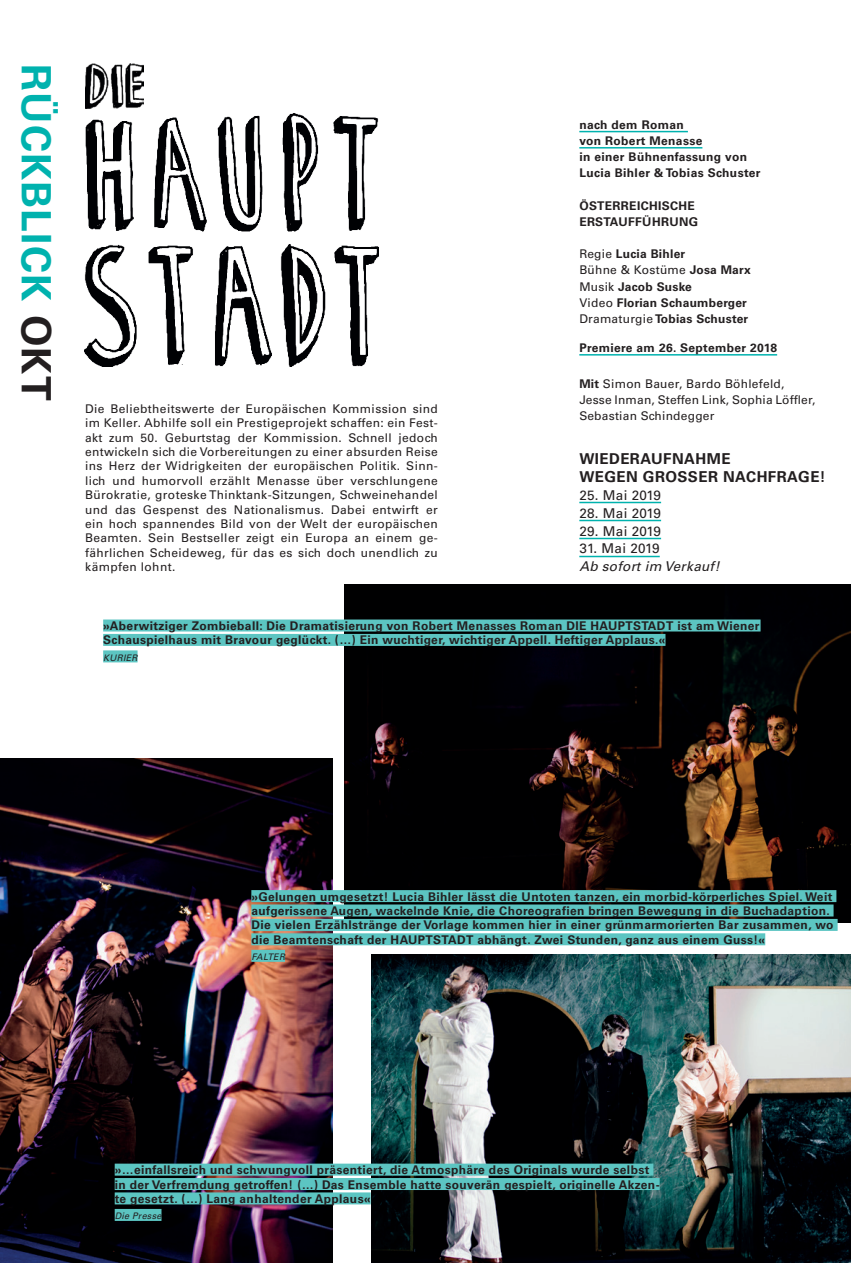
<style>
.page{position:relative;width:851px;height:1263px;background:#fff}
.page>*{position:absolute;margin:0;border:0;box-sizing:border-box;transform-origin:0 0}
.t1{font:700 40.5px "Univers LT Std";letter-spacing:.03em;color:#00b2ae}
.t2{font:700 15px/18px "Univers LT Std";letter-spacing:.03em;color:#231f20}
.t3{font:13.5px "Univers LT Std";letter-spacing:.02em;color:#231f20}
.t4{font:italic 13.5px "Univers LT Std";letter-spacing:.02em;color:#231f20}
.t5{font:700 12px/14.4px "Univers LT Std";letter-spacing:.03em;color:#231f20}
.t6{font:12px/14.4px "Univers LT Std";letter-spacing:.02em;color:#231f20;text-align:justify}
.t7{font:700 12px/16.2px "Univers LT Pro 65";letter-spacing:.03em;color:#231f20}
.t8{font:italic 9px "Univers LT Std";letter-spacing:.03em;color:#231f20}
.s1{color:#231f20}
.s2{font-weight:400}
.s3{font-weight:700}
</style>
<div class="page">
<img style="left:345px;top:585px;width:505px;height:337px">
<img style="left:371px;top:955px;width:479px;height:308px">
<img style="left:0;top:758px;width:332px;height:505px">
<img style="left:86px;top:64px;width:58px;height:44px">
<img style="left:85px;top:114px;width:293px;height:252px">
<div style="left:103px;top:619px;width:657px;height:12px;background:#5cc5c2"></div>
<div style="left:103px;top:634px;width:562px;height:12px;background:#5cc5c2"></div>
<div style="left:103px;top:650px;width:34px;height:12px;background:#5cc5c2"></div>
<div style="left:251px;top:890px;width:585px;height:12px;background:#5cc5c2"></div>
<div style="left:251px;top:904px;width:582px;height:12px;background:#5cc5c2"></div>
<div style="left:251px;top:919px;width:586px;height:12px;background:#5cc5c2"></div>
<div style="left:251px;top:933px;width:514px;height:12px;background:#5cc5c2"></div>
<div style="left:251px;top:950px;width:34px;height:12px;background:#5cc5c2"></div>
<hr style="left:579px;top:502px;width:82px;height:1px;background:#00b2ae">
<hr style="left:579px;top:520px;width:82px;height:1px;background:#00b2ae">
<hr style="left:579px;top:538px;width:82px;height:1px;background:#00b2ae">
<hr style="left:579px;top:556px;width:80px;height:1px;background:#00b2ae">
<hr style="left:579px;top:131px;width:108px;height:1px;background:#00b2ae">
<hr style="left:579px;top:147px;width:123px;height:2px;background:#00b2ae">
<hr style="left:579px;top:354px;width:198px;height:2px;background:#00b2ae">
<div style="left:115px;top:1163px;width:538px;height:12px;background:#5cc5c2"></div>
<div style="left:115px;top:1178px;width:544px;height:12px;background:#5cc5c2"></div>
<div style="left:115px;top:1192px;width:255px;height:12px;background:#5cc5c2"></div>
<div style="left:115px;top:1209px;width:46px;height:12px;background:#5cc5c2"></div>
<h1 class="t1" style="left:60px;top:64px;width:338px;rotate:90deg">RÜCKBLICK <span class="s1">OKT</span></h1>
<p class="t6" style="left:85px;top:401px;width:354px">Die Beliebtheitswerte der Europäischen Kommission sind im Keller. Abhilfe soll ein Prestigeprojekt schaffen: ein Fest&shy;akt zum 50. Geburtstag der Kommission. Schnell jedoch entwickeln sich die Vorbereitungen zu einer absurden Reise ins Herz der Widrigkeiten der europäischen Politik. Sinn&shy;lich und humorvoll erzählt Menasse über verschlungene Bürokratie, groteske Thinktank-Sitzungen, Schweinehandel und das Gespenst des Nationalismus. Dabei entwirft er ein hoch spannendes Bild von der Welt der europäischen Beamten. Sein Bestseller zeigt ein Europa an einem ge&shy;fährlichen Scheideweg, für das es sich doch unendlich zu kämpfen lohnt.</p>
<p class="t7" style="left:579px;top:116px;width:183px">nach dem Roman<br>von Robert Menasse<br>in einer Bühnenfassung von<br>Lucia Bihler &amp; Tobias Schuster</p>
<p class="t5" style="left:579px;top:197px;width:120px;line-height:16.2px">ÖSTERREICHISCHE<br>ERSTAUFFÜHRUNG</p>
<p class="t5" style="left:579px;top:246px;width:173px;line-height:16.2px"><span class="s2">Regie</span> Lucia Bihler<br><span class="s2">Bühne &amp; Kostüme</span> Josa Marx<br><span class="s2">Musik</span> Jacob Suske<br><span class="s2">Video</span> Florian Schaumberger<br><span class="s2">Dramaturgie</span> Tobias Schuster</p>
<p class="t7" style="left:579px;top:339px;width:199px">Premiere am 26. September 2018</p>
<p class="t6" style="left:579px;top:375px;width:238px;line-height:16.2px;text-align:left"><span class="s3">Mit</span> Simon Bauer, Bardo Böhlefeld,<br>Jesse Inman, Steffen Link, Sophia Löffler,<br>Sebastian Schindegger</p>
<p class="t2" style="left:579px;top:449px;width:248px">WIEDERAUFNAHME<br>WEGEN GROSSER NACHFRAGE!</p>
<p class="t3" style="left:579px;top:487px;width:83px">25. Mai 2019</p>
<p class="t3" style="left:579px;top:505px;width:83px">28. Mai 2019</p>
<p class="t3" style="left:579px;top:523px;width:83px">29. Mai 2019</p>
<p class="t3" style="left:579px;top:541px;width:82px">31. Mai 2019</p>
<p class="t4" style="left:579px;top:559px;width:142px">Ab sofort im Verkauf!</p>
<p class="t5" style="left:103px;top:619px;width:657px">»Aberwitziger Zombieball: Die Dramatisierung von Robert Menasses Roman DIE HAUPTSTADT ist am Wiener<br>Schauspielhaus mit Bravour geglückt. (…) Ein wuchtiger, wichtiger Appell. Heftiger Applaus.«</p>
<p class="t8" style="left:103px;top:652px;width:36px">KURIER</p>
<p class="t5" style="left:251px;top:889px;width:583px">»Gelungen umgesetzt! Lucia Bihler lässt die Untoten tanzen, ein morbid-körperliches Spiel. Weit aufgerissene Augen, wackelnde Knie, die Choreografien bringen Bewegung in die Buchadaption.<br>Die vielen Erzählstränge der Vorlage kommen hier in einer grünmarmorierten Bar zusammen, wo die Beamtenschaft der HAUPTSTADT abhängt. Zwei Stunden, ganz aus einem Guss!«</p>
<p class="t8" style="left:251px;top:952px;width:35px">FALTER</p>
<p class="t5" style="left:115px;top:1163px;width:546px">»…einfallsreich und schwungvoll präsentiert, die Atmosphäre des Originals wurde selbst in der Verfremdung getroffen! (…) Das Ensemble hatte souverän gespielt, originelle Akzen&shy;te gesetzt. (…) Lang anhaltender Applaus«</p>
<p class="t8" style="left:115px;top:1211px;width:48px">Die Presse</p>
</div>
